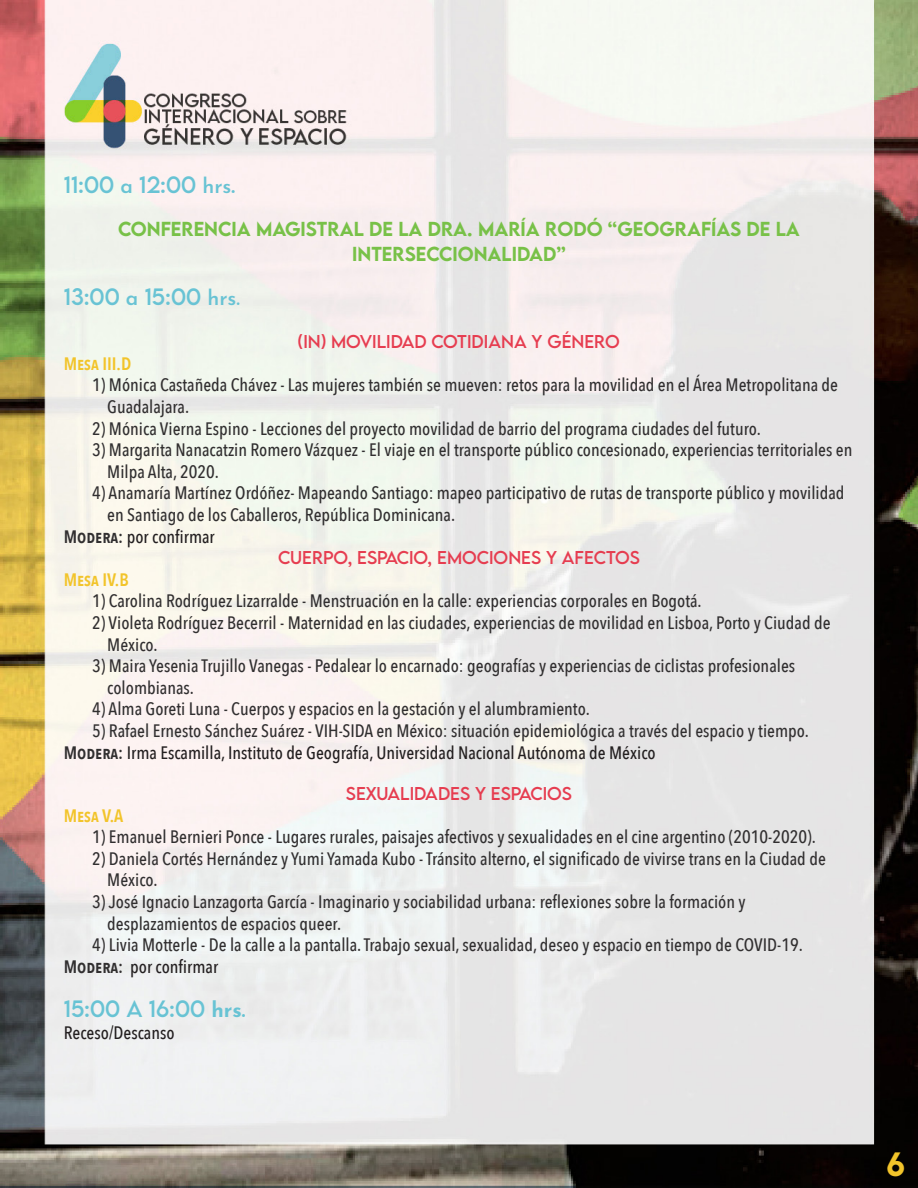
<style>
.page{position:relative;width:918px;height:1188px;background:#fff}
.page>*{position:absolute;margin:0;border:0;box-sizing:border-box;transform-origin:0 0}
.t1{font:500 30px "LEMONMILK";color:#f2c42a}
.t2{font:21px "LEMONMILK";color:#68c3d4}
.Mesas{font:500 18px/21.6px "Avenir Next Condensed";color:#312f30}
.t3{font:500 18px "Avenir Next Condensed";color:#231f20}
.t4{font:500 18px/25.2px "LEMONMILK";color:#78c148;text-align:center}
.t5{font:600 18px "Avenir Next Condensed";color:#f2c42a}
.t6{font:16.5px "LEMONMILK";color:#e63d50}
.s1{font-family:"Josefin Sans";font-weight:600}
.s2{font-family:"Josefin Sans";font-weight:700}
.s3{font-weight:600;color:#312f30}
</style>
<div class="page">
<img style="left:0;top:0;width:918px;height:1188px">
<p class="t2" style="left:64px;top:171px;width:173px">11:00 <span class="s1">a</span> 12:00 <span class="s1">hrs</span><span class="s2">.</span></p>
<p class="t4" style="left:118px;top:216px;width:683px">CONFERENCIA MAGISTRAL DE LA DRA. MARÍA RODÓ “GEOGRAFÍAS DE LA<br>INTERSECCIONALIDAD”</p>
<p class="t2" style="left:64px;top:283px;width:178px">13:00 <span class="s1">a</span> 15:00 <span class="s1">hrs.</span></p>
<p class="t6" style="left:298px;top:331px;width:324px">(IN) MOVILIDAD COTIDIANA Y GÉNERO</p>
<p class="t5" style="left:64px;top:348px;width:69px">Mesa III.D</p>
<p class="Mesas" style="left:107px;top:374px;width:732px;text-indent:-15px">1) Mónica Castañeda Chávez - Las mujeres también se mueven: retos para la movilidad en el Área Metropolitana de<br>Guadalajara.</p>
<p class="Mesas" style="left:92px;top:418px;width:670px">2) Mónica Vierna Espino - Lecciones del proyecto movilidad de barrio del programa ciudades del futuro.</p>
<p class="Mesas" style="left:107px;top:439px;width:747px;text-indent:-15px">3) Margarita Nanacatzin Romero Vázquez - El viaje en el transporte público concesionado, experiencias territoriales en<br>Milpa Alta, 2020.</p>
<p class="Mesas" style="left:107px;top:482px;width:739px;text-indent:-15px">4) Anamaría Martínez Ordóñez- Mapeando Santiago: mapeo participativo de rutas de transporte público y movilidad en Santiago de los Caballeros, República Dominicana.</p>
<p class="t3" style="left:64px;top:525px;width:152px"><span class="s3">Modera:</span> por confirmar</p>
<p class="t6" style="left:278px;top:547px;width:363px">CUERPO, ESPACIO, EMOCIONES Y AFECTOS</p>
<p class="t5" style="left:64px;top:564px;width:66px">Mesa IV.B</p>
<p class="Mesas" style="left:92px;top:590px;width:611px">1) Carolina Rodríguez Lizarralde - Menstruación en la calle: experiencias corporales en Bogotá.</p>
<p class="Mesas" style="left:107px;top:612px;width:725px;text-indent:-15px">2) Violeta Rodríguez Becerril - Maternidad en las ciudades, experiencias de movilidad en Lisboa, Porto y Ciudad de<br>México.</p>
<p class="Mesas" style="left:107px;top:655px;width:689px;text-indent:-15px">3) Maira Yesenia Trujillo Vanegas - Pedalear lo encarnado: geografías y experiencias de ciclistas profesionales colombianas.</p>
<p class="Mesas" style="left:92px;top:698px;width:499px">4) Alma Goreti Luna - Cuerpos y espacios en la gestación y el alumbramiento.</p>
<p class="Mesas" style="left:92px;top:720px;width:718px">5) Rafael Ernesto Sánchez Suárez - VIH-SIDA en México: situación epidemiológica a través del espacio y tiempo.</p>
<p class="t3" style="left:64px;top:741px;width:593px"><span class="s3">Modera:</span> Irma Escamilla, Instituto de Geografía, Universidad Nacional Autónoma de México</p>
<p class="t6" style="left:346px;top:783px;width:228px">SEXUALIDADES Y ESPACIOS</p>
<p class="t5" style="left:64px;top:800px;width:61px">Mesa V.A</p>
<p class="Mesas" style="left:92px;top:826px;width:725px">1) Emanuel Bernieri Ponce - Lugares rurales, paisajes afectivos y sexualidades en el cine argentino (2010-2020).</p>
<p class="Mesas" style="left:107px;top:848px;width:720px;text-indent:-15px">2) Daniela Cortés Hernández y Yumi Yamada Kubo - Tránsito alterno, el significado de vivirse trans en la Ciudad de<br>México.</p>
<p class="Mesas" style="left:107px;top:891px;width:640px;text-indent:-15px">3) José Ignacio Lanzagorta García - Imaginario y sociabilidad urbana: reflexiones sobre la formación y desplazamientos de espacios queer.</p>
<p class="Mesas" style="left:92px;top:934px;width:712px">4) Livia Motterle - De la calle a la pantalla. Trabajo sexual, sexualidad, deseo y espacio en tiempo de COVID-19.</p>
<p class="t3" style="left:64px;top:956px;width:156px"><span class="s3">Modera:</span> por confirmar</p>
<p class="t2" style="left:64px;top:995px;width:183px">15:00 A 16:00 <span class="s2">hrs.</span></p>
<p class="t3" style="left:64px;top:1021px;width:112px">Receso/Descanso</p>
<h1 class="t1" style="left:887px;top:1145px;width:20px">6</h1>
</div>
